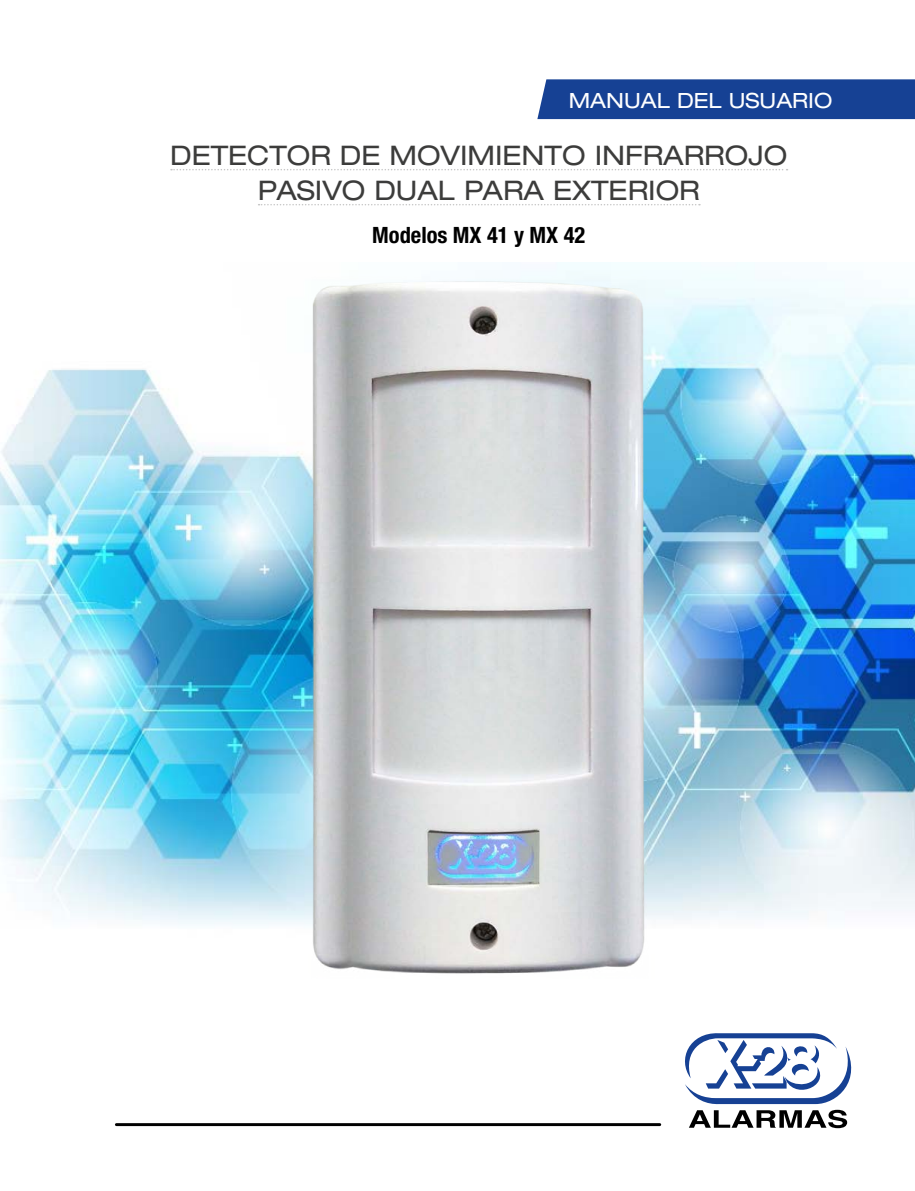
<style>
.page{position:relative;width:915px;height:1191px;background:#fff}
.page>*{position:absolute;margin:0;border:0;box-sizing:border-box;transform-origin:0 0}
.t1{font:expanded 27px/35px "Helvetica Neue LT Std";color:#3c3c3b;text-align:center}
.t2{font:700 condensed 22.5px "Helvetica Neue LT Std";color:#000}
.t3{font:expanded 21px "Helvetica Neue LT Std";color:#fff}
</style>
<div class="page">
<svg style="left:685px;top:1033px;width:167px;height:95px"></svg>
<hr style="left:116px;top:1123px;width:543px;height:3px;background:#000">
<img style="left:0;top:262px;width:914px;height:662px">
<svg style="left:171px;top:169px;width:616px;height:1px"></svg>
<svg style="left:258px;top:204px;width:441px;height:1px"></svg>
<div style="left:537px;top:79px;width:377px;height:40px;background:#164194"></div>
<img style="left:293px;top:270px;width:370px;height:704px">
<p class="t3" style="left:568px;top:88px;width:265px">MANUAL DEL USUARIO</p>
<p class="t1" style="left:170px;top:137px;width:618px">DETECTOR DE MOVIMIENTO INFRARROJO<br>PASIVO DUAL PARA EXTERIOR</p>
<p class="t2" style="left:372px;top:222px;width:214px">Modelos MX 41 y MX 42</p>
</div>
